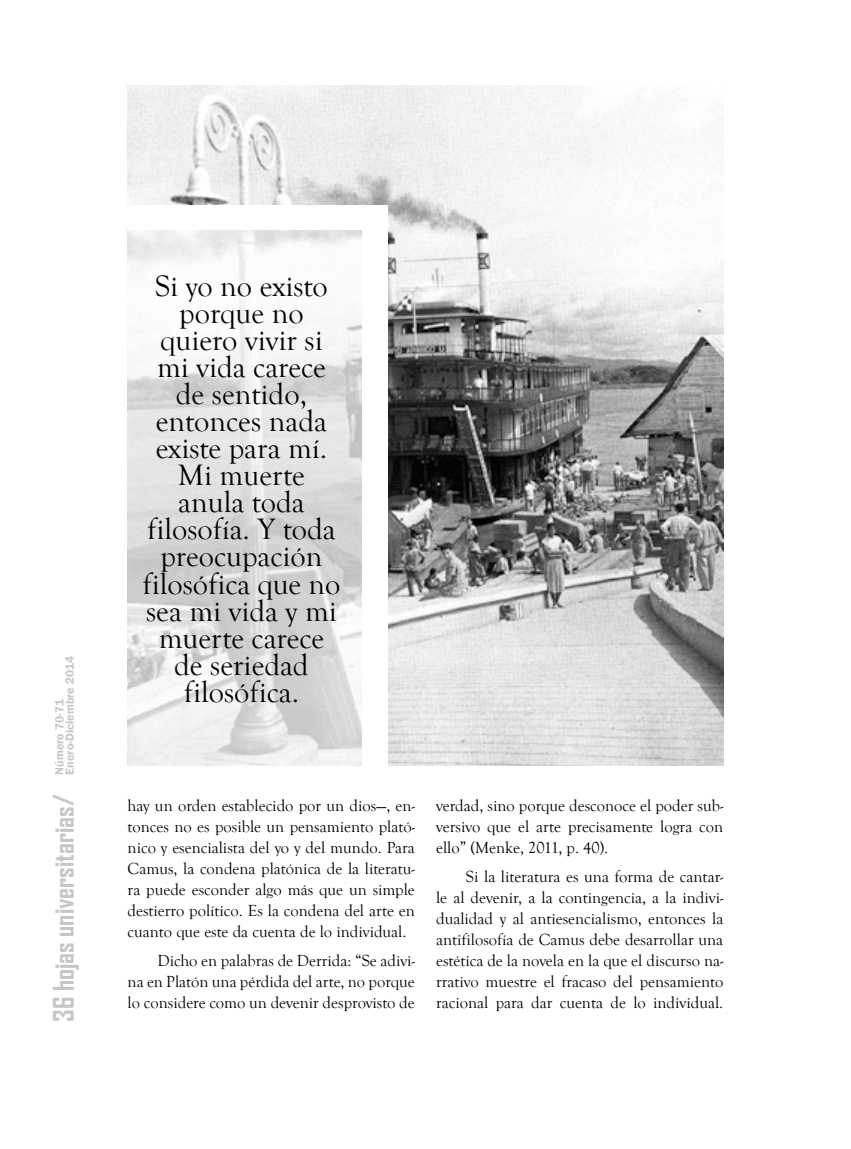
<style>
.page{position:relative;width:851px;height:1149px;background:#fff}
.page>*{position:absolute;margin:0;border:0;box-sizing:border-box;transform-origin:0 0}
.t1{font:30.3px/27px "Goudy Old Style T";color:#000;text-align:center}
.t2{font:700 27.15px "Agency FB";color:#c6c6c6}
.t3{font:16.5px/21px "Goudy Old Style T";color:#000;text-align:justify}
.t4{font:600 12px/10.5px "Franklin Gothic";color:#c6c6c6}
</style>
<div class="page">
<img style="left:128px;top:231px;width:233px;height:534px">
<img style="left:388px;top:85px;width:335px;height:680px">
<img style="left:128px;top:85px;width:267px;height:119px">
<h1 class="t1" style="left:142px;top:273px;width:199px">Si yo no existo porque no quiero vivir si mi vida carece de sentido, entonces nada existe para mí.<br>Mi muerte anula toda filosofía. Y toda preocupación filosófica que no sea mi vida y mi muerte carece de seriedad filosófica.</h1>
<p class="t4" style="left:54px;top:774px;width:120px;rotate:-90deg">Número 70-71<br>Enero-Diciembre 2014</p>
<h2 class="t2" style="left:47px;top:1021px;width:229px;rotate:-90deg">36 hojas universitarias/</h2>
<p class="t3" style="left:128px;top:794px;width:289px">hay un orden establecido por un dios—, en&shy;tonces no es posible un pensamiento plató&shy;nico y esencialista del yo y del mundo. Para Camus, la condena platónica de la literatu&shy;ra puede esconder algo más que un simple destierro político. Es la condena del arte en cuanto que este da cuenta de lo individual.</p>
<p class="t3" style="left:128px;top:950px;width:289px;text-indent:30px">Dicho en palabras de Derrida: “Se adivi&shy;na en Platón una pérdida del arte, no porque lo considere como un devenir desprovisto de</p>
<p class="t3" style="left:436px;top:794px;width:288px">verdad, sino porque desconoce el poder sub&shy;versivo que el arte precisamente logra con ello” (Menke, 2011, p. 40).</p>
<p class="t3" style="left:436px;top:866px;width:289px;text-indent:30px">Si la literatura es una forma de cantar&shy;le al devenir, a la contingencia, a la indivi&shy;dualidad y al antiesencialismo, entonces la antifilosofía de Camus debe desarrollar una estética de la novela en la que el discurso na&shy;rrativo muestre el fracaso del pensamiento racional para dar cuenta de lo individual.</p>
</div>
